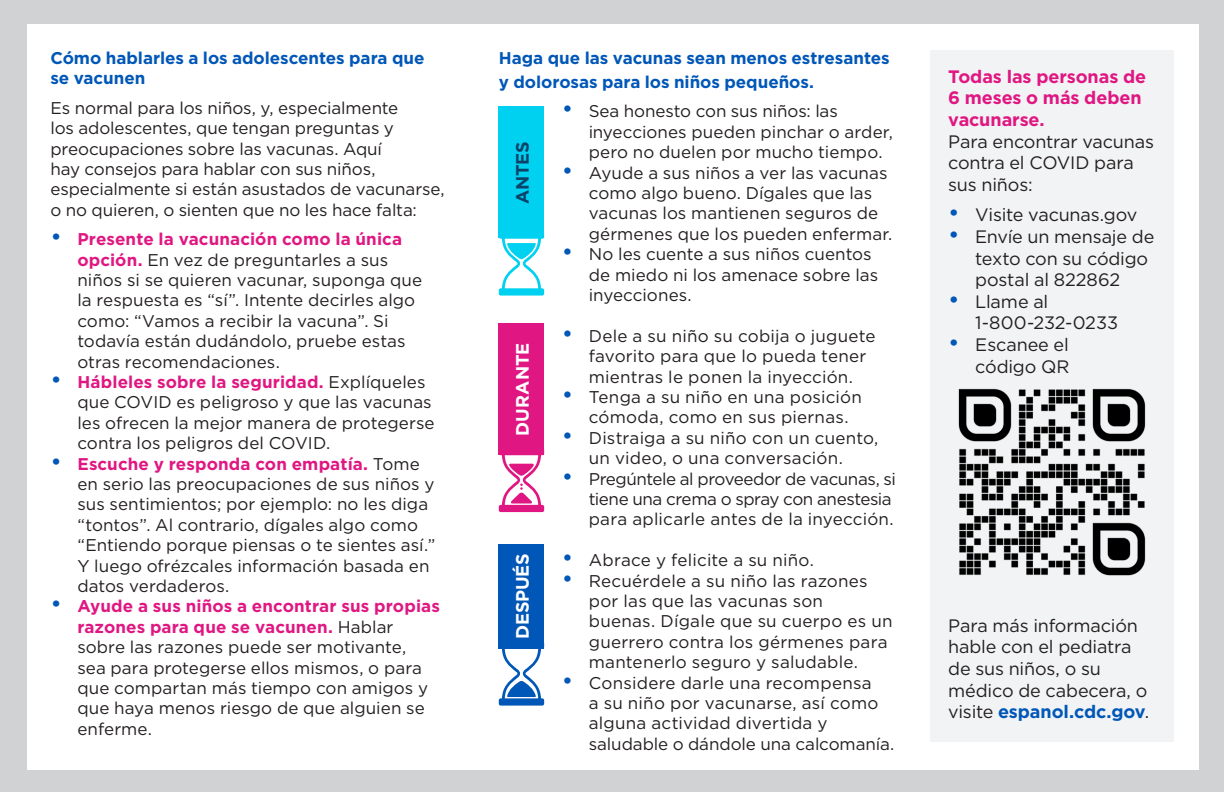
<style>
.page{position:relative;width:1224px;height:792px;background:#d1d2d4}
.page>*{position:absolute;margin:0;border:0;box-sizing:border-box;transform-origin:0 0}
.t1{font:18px/21.6px "Gotham";letter-spacing:-.01em;color:#231f20}
.t2{font:700 18px/21.6px "Gotham";letter-spacing:-.005em;color:#e01782}
.t3{font:700 18px "Gotham";letter-spacing:-.01em;color:#fff}
.t4{font:700 18px "Gotham";letter-spacing:-.015em;color:#0b436a}
.t5{font:17px/20.4px "Gotham";letter-spacing:.005em;color:#231f20}
.t6{font:700 17px/24px "Gotham";letter-spacing:-.005em;color:#0057b7}
.t7{font:17px/20.4px "Gotham";letter-spacing:-.025em;color:#231f20}
.s1{font-size:24px;color:#0057b7}
.s2{font-weight:700;color:#e01782}
.s3{font-weight:700;color:#0057b7}
</style>
<div class="page">
<div style="left:27px;top:24px;width:1172px;height:745px;background:#fff"></div>
<div style="left:930px;top:50px;width:244px;height:692px;background:#f2f3f4"></div>
<img style="left:959px;top:389px;width:186px;height:186px">
<div style="left:499px;top:107px;width:45px;height:131px;background:#00d1f0"></div>
<div style="left:499px;top:323px;width:45px;height:132px;background:#e01782"></div>
<div style="left:499px;top:544px;width:45px;height:104px;background:#0057b7"></div>
<svg style="left:499px;top:238px;width:45px;height:58px"></svg>
<svg style="left:499px;top:455px;width:45px;height:57px"></svg>
<svg style="left:499px;top:648px;width:45px;height:58px"></svg>
<p class="t6" style="left:50px;top:48px;width:376px;line-height:20.4px">Cómo hablarles a los adolescentes para que se vacunen</p>
<p class="t5" style="left:50px;top:97px;width:396px">Es normal para los niños, y, especialmente<br>los adolescentes, que tengan preguntas y preocupaciones sobre las vacunas. Aquí<br>hay consejos para hablar con sus niños, especialmente si están asustados de vacunarse, o no quieren, o sienten que no les hace falta:</p>
<p class="t5" style="left:77px;top:229px;width:346px;text-indent:-27px"><span class="s1">•</span> <span class="s2">Presente la vacunación como la única opción.</span> En vez de preguntarles a sus niños si se quieren vacunar, suponga que la respuesta es “sí”. Intente decirles algo como: “Vamos a recibir la vacuna”. Si todavía están dudándolo, pruebe estas otras recomendaciones.</p>
<p class="t5" style="left:77px;top:371px;width:359px;text-indent:-27px"><span class="s1">•</span> <span class="s2">Hábleles sobre la seguridad.</span> Explíqueles que COVID es peligroso y que las vacunas les ofrecen la mejor manera de protegerse contra los peligros del COVID.</p>
<p class="t5" style="left:77px;top:453px;width:360px;text-indent:-27px"><span class="s1">•</span> <span class="s2">Escuche y responda con empatía.</span> Tome en serio las preocupaciones de sus niños y sus sentimientos; por ejemplo: no les diga “tontos”. Al contrario, dígales algo como “Entiendo porque piensas o te sientes así.” Y luego ofrézcales información basada en datos verdaderos.</p>
<p class="t5" style="left:77px;top:596px;width:364px;text-indent:-27px"><span class="s1">•</span> <span class="s2">Ayude a sus niños a encontrar sus propias razones para que se vacunen.</span> Hablar sobre las razones puede ser motivante,<br>sea para protegerse ellos mismos, o para que compartan más tiempo con amigos y que haya menos riesgo de que alguien se enferme.</p>
<p class="t6" style="left:499px;top:46px;width:392px">Haga que las vacunas sean menos estresantes y dolorosas para los niños pequeños.</p>
<p class="t5" style="left:589px;top:101px;width:306px;text-indent:-27px"><span class="s1">•</span> Sea honesto con sus niños: las inyecciones pueden pinchar o arder, pero no duelen por mucho tiempo.</p>
<p class="t5" style="left:589px;top:162px;width:305px;text-indent:-27px"><span class="s1">•</span> Ayude a sus niños a ver las vacunas como algo bueno. Dígales que las vacunas los mantienen seguros de gérmenes que los pueden enfermar.</p>
<p class="t5" style="left:589px;top:244px;width:291px;text-indent:-27px"><span class="s1">•</span> No les cuente a sus niños cuentos de miedo ni los amenace sobre las inyecciones.</p>
<p class="t5" style="left:589px;top:325px;width:288px;text-indent:-27px"><span class="s1">•</span> Dele a su niño su cobija o juguete favorito para que lo pueda tener mientras le ponen la inyección.</p>
<p class="t5" style="left:589px;top:386px;width:275px;text-indent:-27px"><span class="s1">•</span> Tenga a su niño en una posición cómoda, como en sus piernas.</p>
<p class="t5" style="left:562px;top:427px;width:318px;text-align:center"><span class="s1">•</span> Distraiga a su niño con un cuento, un video, o una conversación.</p>
<p class="t7" style="left:589px;top:468px;width:309px;text-indent:-27px"><span class="s1">•</span> Pregúntele al proveedor de vacunas, si tiene una crema o spray con anestesia para aplicarle antes de la inyección.</p>
<p class="t5" style="left:562px;top:550px;width:254px"><span class="s1">•</span> Abrace y felicite a su niño.</p>
<p class="t5" style="left:589px;top:570px;width:305px;text-indent:-27px"><span class="s1">•</span> Recuérdele a su niño las razones por las que las vacunas son buenas. Dígale que su cuerpo es un guerrero contra los gérmenes para mantenerlo seguro y saludable.</p>
<p class="t5" style="left:589px;top:672px;width:307px;text-indent:-27px"><span class="s1">•</span> Considere darle una recompensa<br>a su niño por vacunarse, así como alguna actividad divertida y saludable o dándole una calcomanía.</p>
<p class="t4" style="left:510px;top:204px;width:64px;rotate:-90deg">ANTES</p>
<p class="t3" style="left:510px;top:436px;width:94px;rotate:-90deg">DURANTE</p>
<p class="t3" style="left:510px;top:639px;width:87px;rotate:-90deg">DESPUÉS</p>
<p class="t2" style="left:948px;top:66px;width:199px">Todas las personas de<br>6 meses o más deben vacunarse.</p>
<p class="t1" style="left:948px;top:130px;width:207px">Para encontrar vacunas contra el COVID para sus niños:</p>
<p class="t1" style="left:948px;top:204px;width:191px"><span class="s1">•</span> Visite vacunas.gov</p>
<p class="t1" style="left:975px;top:225px;width:181px;text-indent:-27px"><span class="s1">•</span> Envíe un mensaje de texto con su código postal al 822862</p>
<p class="t1" style="left:975px;top:290px;width:144px;text-indent:-27px"><span class="s1">•</span> Llame al<br>1-800-232-0233</p>
<p class="t1" style="left:948px;top:333px;width:123px;text-align:right"><span class="s1">•</span> Escanee el código QR</p>
<p class="t1" style="left:948px;top:614px;width:202px">Para más información hable con el pediatra de sus niños, o su médico de cabecera, o visite <span class="s3">espanol.cdc.gov</span>.</p>
</div>
